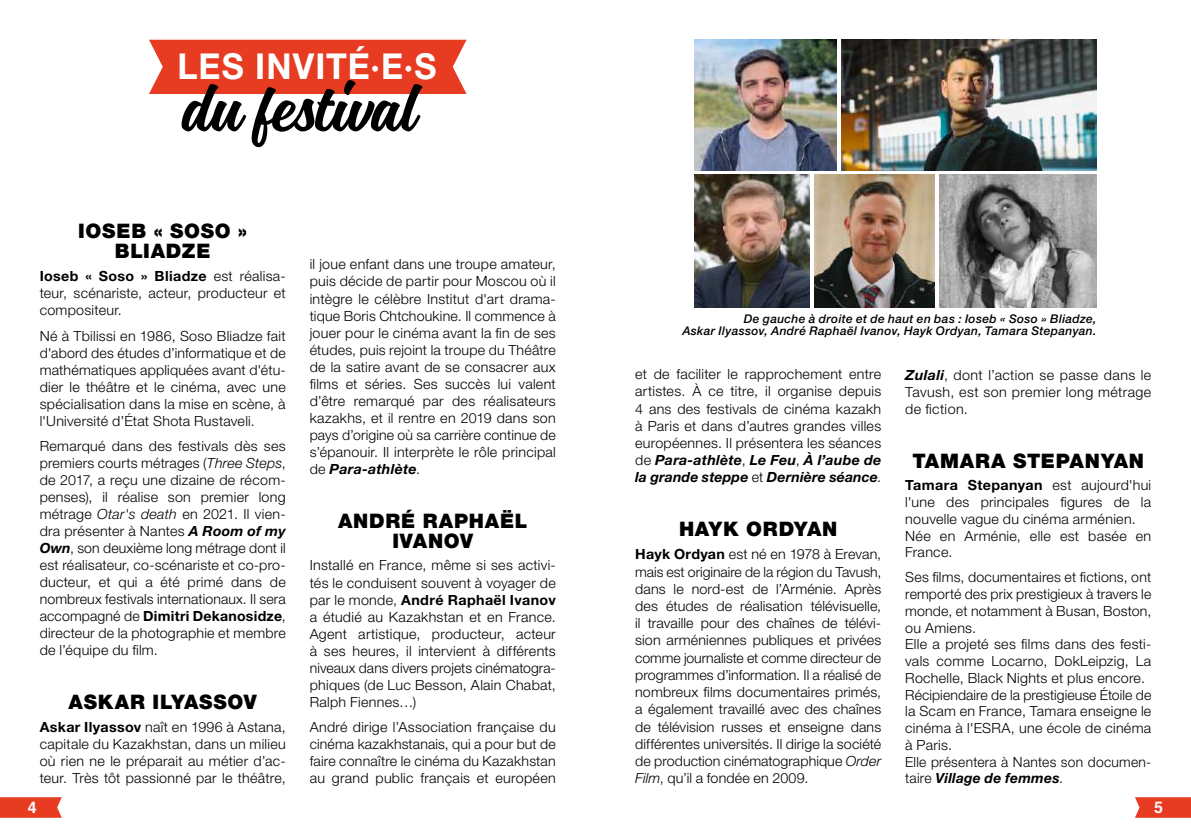
<style>
.page{position:relative;width:1191px;height:840px;background:#fff}
.page>*{position:absolute;margin:0;border:0;box-sizing:border-box;transform-origin:0 0}
.t1{font:italic 700 86px "Magneton";color:#000}
.t2{font:700 35.8px "Helvetica Neue LT Std";letter-spacing:.03em;color:#fff;scale:.95 1}
.t3{font:900 20px/20px "Helvetica Neue LT Std";letter-spacing:.04em;color:#000;text-align:center}
.t4{font:700 16px "Helvetica";color:#fff}
.t5{font:300 14px/17px "Helvetica Neue LT Std";letter-spacing:.02em;color:#000;text-align:justify}
.t6{font:italic 500 12px/12px "Helvetica Neue LT Std";letter-spacing:.03em;color:#000;text-align:right}
.s1{font-weight:700}
.s2{font-style:italic}
.s3{font-weight:700;font-style:italic}
</style>
<div class="page">
<svg style="left:1135px;top:797px;width:56px;height:20px"></svg>
<svg style="left:0;top:797px;width:62px;height:20px"></svg>
<div style="left:149px;top:40px;width:317px;height:54px;background:#e73b22"></div>
<img style="left:694px;top:174px;width:115px;height:133px">
<img style="left:841px;top:40px;width:255px;height:130px">
<img style="left:694px;top:40px;width:142px;height:130px">
<img style="left:939px;top:174px;width:157px;height:133px">
<img style="left:814px;top:174px;width:120px;height:133px">
<h2 class="t2" style="left:178px;top:44px;width:274px">LES INVITÉ∙E∙S</h2>
<h1 class="t1" style="left:179px;top:63px;width:240px">du festival</h1>
<h3 class="t3" style="left:78px;top:221px;width:170px">IOSEB « SOSO »<br>BLIADZE</h3>
<p class="t5" style="left:40px;top:267px;width:247px"><span class="s1">Ioseb « Soso » Bliadze</span> est réalisa&shy;teur, scénariste, acteur, producteur et compositeur.</p>
<p class="t5" style="left:40px;top:326px;width:247px">Né à Tbilissi en 1986, Soso Bliadze fait d'abord des études d’informatique et de mathématiques appliquées avant d'étu&shy;dier le théâtre et le cinéma, avec une spécialisation dans la mise en scène, à l'Université d’État Shota Rustaveli.</p>
<p class="t5" style="left:40px;top:437px;width:247px">Remarqué dans des festivals dès ses premiers courts métrages (<span class="s2">Three Steps</span>, de 2017, a reçu une dizaine de récom&shy;penses), il réalise son premier long métrage <span class="s2">Otar's death</span> en 2021. Il vien&shy;dra présenter à Nantes <span class="s3">A Room of my Own</span>, son deuxième long métrage dont il est réalisateur, co-scénariste et co-pro&shy;ducteur, et qui a été primé dans de nombreux festivals internationaux. Il sera accompagné de <span class="s1">Dimitri Dekanosidze</span>, directeur de la photographie et membre de l’équipe du film.</p>
<h3 class="t3" style="left:69px;top:691px;width:190px">ASKAR ILYASSOV</h3>
<p class="t5" style="left:40px;top:718px;width:247px"><span class="s1">Askar Ilyassov</span> naît en 1996 à Astana, capitale du Kazakhstan, dans un milieu où rien ne le préparait au métier d’ac&shy;teur. Très tôt passionné par le théâtre,</p>
<p class="t5" style="left:310px;top:255px;width:248px">il joue enfant dans une troupe amateur, puis décide de partir pour Moscou où il intègre le célèbre Institut d'art drama&shy;tique Boris Chtchoukine. Il commence à jouer pour le cinéma avant la fin de ses études, puis rejoint la troupe du Théâtre de la satire avant de se consacrer aux films et séries. Ses succès lui valent d’être remarqué par des réalisateurs kazakhs, et il rentre en 2019 dans son pays d’origine où sa carrière continue de s’épanouir. Il interprète le rôle principal de <span class="s3">Para-athlète</span>.</p>
<h3 class="t3" style="left:338px;top:510px;width:191px">ANDRÉ RAPHAËL<br>IVANOV</h3>
<p class="t5" style="left:310px;top:556px;width:247px">Installé en France, même si ses activi&shy;tés le conduisent souvent à voyager de par le monde, <span class="s1">André Raphaël Ivanov </span>a étudié au Kazakhstan et en France.<br>Agent artistique, producteur, acteur à ses heures, il intervient à différents niveaux dans divers projets cinématogra&shy;phiques (de Luc Besson, Alain Chabat, Ralph Fiennes…)</p>
<p class="t5" style="left:310px;top:718px;width:247px">André dirige l’Association française du cinéma kazakhstanais, qui a pour but de faire connaître le cinéma du Kazakhstan au grand public français et européen</p>
<p class="t6" style="left:682px;top:312px;width:415px">De gauche à droite et de haut en bas : Ioseb « Soso » Bliadze,<br>Askar Ilyassov, André Raphaël Ivanov, Hayk Ordyan, Tamara Stepanyan.</p>
<p class="t5" style="left:635px;top:365px;width:247px">et de faciliter le rapprochement entre artistes. À ce titre, il organise depuis 4 ans des festivals de cinéma kazakh à Paris et dans d’autres grandes villes européennes. Il présentera les séances de <span class="s3">Para-athlète</span>, <span class="s3">Le Feu</span>, <span class="s3">À l’aube de la grande steppe</span> et <span class="s3">Dernière séance</span>.</p>
<h3 class="t3" style="left:679px;top:519px;width:160px">HAYK ORDYAN</h3>
<p class="t5" style="left:635px;top:545px;width:248px"><span class="s1">Hayk Ordyan</span> est né en 1978 à Erevan, mais est originaire de la région du Tavush, dans le nord-est de l’Arménie. Après des études de réalisation télévisuelle, il travaille pour des chaînes de télévi&shy;sion arméniennes publiques et privées comme journaliste et comme directeur de programmes d’information. Il a réalisé de nombreux films documentaires primés, a également travaillé avec des chaînes de télévision russes et enseigne dans différentes universités. Il dirige la société de production cinématographique <span class="s2">Order Film</span>, qu’il a fondée en 2009.</p>
<p class="t5" style="left:905px;top:366px;width:247px"><span class="s3">Zulali</span>, dont l’action se passe dans le Tavush, est son premier long métrage de fiction.</p>
<h3 class="t3" style="left:912px;top:450px;width:233px">TAMARA STEPANYAN</h3>
<p class="t5" style="left:905px;top:476px;width:247px;text-align:left"><span class="s1">Tamara Stepanyan</span> est aujourd'hui l'une des principales figures de la nouvelle vague du cinéma arménien.<br>Née en Arménie, elle est basée en<br>France.</p>
<p class="t5" style="left:905px;top:568px;width:248px;text-align:left">Ses films, documentaires et fictions, ont remporté des prix prestigieux à travers le monde, et notamment à Busan, Boston, ou Amiens.<br>Elle a projeté ses films dans des festi&shy;vals comme Locarno, DokLeipzig, La Rochelle, Black Nights et plus encore.<br>Récipiendaire de la prestigieuse Étoile de la Scam en France, Tamara enseigne le cinéma à l'ESRA, une école de cinéma à Paris.<br>Elle présentera à Nantes son documen&shy;taire <span class="s3">Village de femmes</span>.</p>
<p class="t4" style="left:28px;top:793px;width:10px">4</p>
<p class="t4" style="left:1154px;top:793px;width:10px">5</p>
</div>
